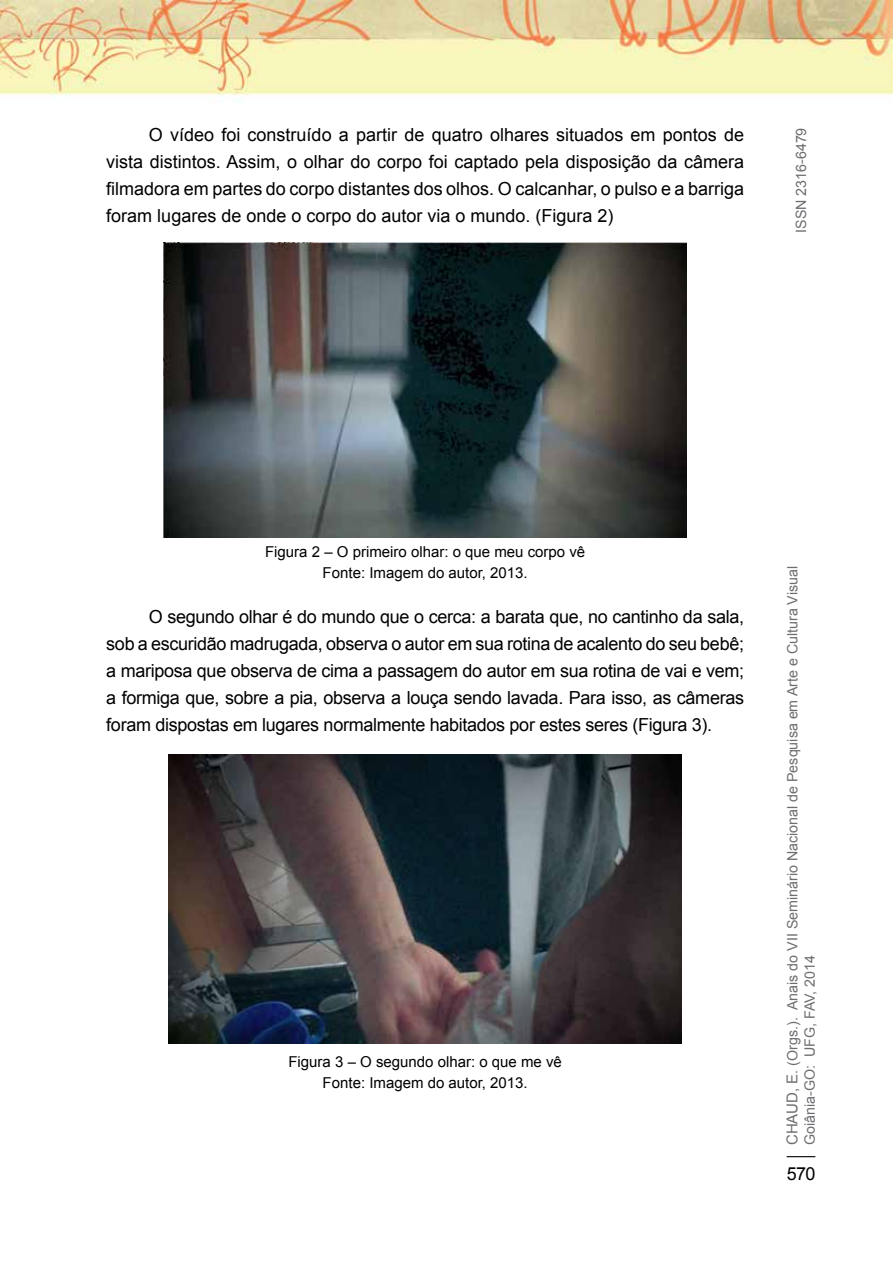
<style>
.page{position:relative;width:893px;height:1263px;background:#fff}
.page>*{position:absolute;margin:0;border:0;box-sizing:border-box;transform-origin:0 0}
.t1{font:18px/27px "Arial";letter-spacing:-.02em;color:#000;text-align:justify}
.t2{font:15px/20.7px "Arial";color:#000;text-align:center}
.t3{font:14.25px/17.1px "Arial";color:#6d6e71}
.s1{font-size:15px}
</style>
<div class="page">
<svg style="left:787px;top:1156px;width:28px;height:1px"></svg>
<img style="left:0;top:0;width:893px;height:102px">
<img style="left:163px;top:242px;width:524px;height:295px">
<img style="left:169px;top:755px;width:513px;height:289px">
<p class="t1" style="left:106px;top:121px;width:639px;text-indent:43px">O vídeo foi construído a partir de quatro olhares situados em pontos de vista distintos. Assim, o olhar do corpo foi captado pela disposição da câmera filmadora em partes do corpo distantes dos olhos. O calcanhar, o pulso e a barriga foram lugares de onde o corpo do autor via o mundo. (Figura 2)</p>
<p class="t3" style="left:793px;top:233px;width:107px;rotate:-90deg">ISSN 2316-6479</p>
<p class="t2" style="left:265px;top:542px;width:322px">Figura 2 – O primeiro olhar: o que meu corpo vê<br>Fonte: Imagem do autor, 2013.</p>
<p class="t1" style="left:106px;top:604px;width:639px;text-indent:43px">O segundo olhar é do mundo que o cerca: a barata que, no cantinho da sala, sob a escuridão madrugada, observa o autor em sua rotina de acalento do seu bebê; a mariposa que observa de cima a passagem do autor em sua rotina de vai e vem; a formiga que, sobre a pia, observa a louça sendo lavada. Para isso, as câmeras foram dispostas em lugares normalmente habitados por estes seres (Figura 3).</p>
<p class="t2" style="left:288px;top:1051px;width:275px">Figura 3 – O segundo olhar: o que me vê<br>Fonte: Imagem do autor, 2013.</p>
<p class="t3" style="left:784px;top:1145px;width:581px;rotate:-90deg"><span class="s1">Chaud, E</span>. (Orgs.). Anais do VII Seminário Nacional de Pesquisa em Arte e Cultura Visual<br>Goiânia-GO: U FG, FAV, 2014</p>
<p class="t1" style="left:787px;top:1160px;width:30px">570</p>
</div>
